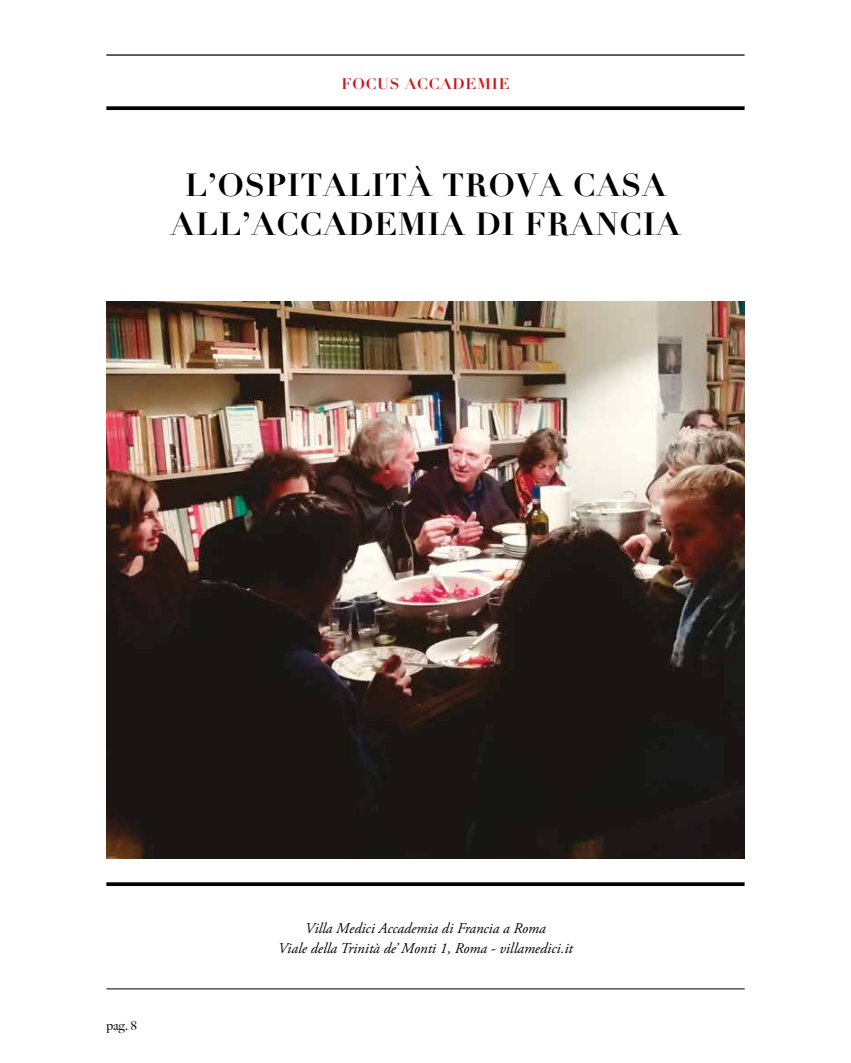
<style>
.page{position:relative;width:851px;height:1063px;background:#fff}
.page>*{position:absolute;margin:0;border:0;box-sizing:border-box;transform-origin:0 0}
.t1{font:700 31.25px/38.8px "Didot";letter-spacing:.03em;color:#000;text-align:center}
.t2{font:italic 15px/20px "Adobe Garamond Pro";color:#000;text-align:center}
.t3{font:700 15px "Didot";letter-spacing:.05em;color:#cd171a}
.t4{font:500 12.5px "Big Caslon";color:#000}
</style>
<div class="page">
<hr style="left:106px;top:54px;width:638px;height:2px;background:#000">
<hr style="left:106px;top:989px;width:638px;height:1px;background:#000">
<svg style="left:106px;top:882px;width:638px;height:4px;background:#121212"></svg>
<img style="left:106px;top:301px;width:638px;height:558px">
<svg style="left:106px;top:106px;width:638px;height:4px;background:#121212"></svg>
<p class="t3" style="left:341px;top:74px;width:169px">FOCUS ACCADEMIE</p>
<h1 class="t1" style="left:171px;top:166px;width:511px">L’OSPITALITÀ TROVA CASA<br>ALL’ACCADEMIA DI FRANCIA</h1>
<p class="t4" style="left:106px;top:1016px;width:32px">pag. 8</p>
<p class="t2" style="left:278px;top:918px;width:296px">Villa Medici Accademia di Francia a Roma<br>Viale della Trinità de’ Monti 1, Roma - villamedici.it</p>
</div>
